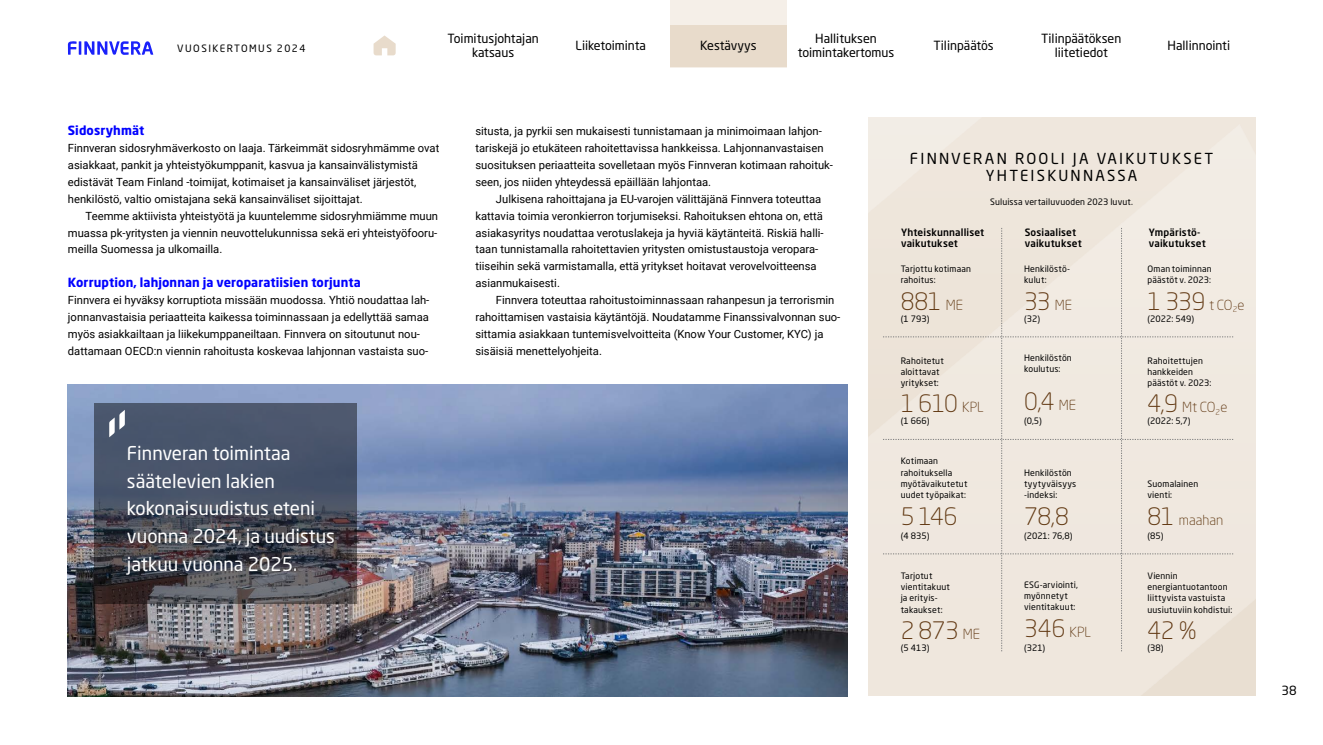
<style>
.page{position:relative;width:1323px;height:745px;background:#fff}
.page>*{position:absolute;margin:0;border:0;box-sizing:border-box;transform-origin:0 0}
.t1{font:300 23.75px "Neo Sans Std";letter-spacing:-.02em;color:#613812}
.t2{font:18.75px/27.5px "Neo Sans Std";color:#fff}
.t3{font:15px/17.5px "Neo Sans Std";letter-spacing:.15em;color:#000;text-align:center}
.t4{font:300 13.75px "Neo Sans Std";color:#613812}
.t5{font:12.5px/13.8px "Neo Sans Std";color:#000;text-align:center}
.t6{font:700 12.5px "Neo Sans Std";letter-spacing:.01em;color:#00f}
.t7{font:11.25px/16.9px "Roboto";color:#000}
.t8{font:500 10px/11.2px "Neo Sans Std";letter-spacing:.015em;color:#000}
.t9{font:10px "Neo Sans Std";letter-spacing:.15em;color:#000}
.t10{font:8.75px/11.2px "Neo Sans Std";letter-spacing:.015em;color:#000}
.s1{font-size:13.75px}
.s2{font-size:23.75px}
</style>
<div class="page">
<img style="left:68px;top:384px;width:779px;height:311px">
<svg style="left:94px;top:403px;width:263px;height:199px;fill:#495469"></svg>
<svg style="left:109px;top:409px;width:16px;height:28px"></svg>
<div style="left:883px;top:228px;width:350px;height:423px;background:#efe8df"></div>
<div style="left:670px;top:0;width:117px;height:67px;background:#f5efe8"></div>
<div style="left:670px;top:25px;width:117px;height:42px;background:#e8dbcb"></div>
<svg style="left:68px;top:41px;width:85px;height:14px"></svg>
<svg style="left:374px;top:35px;width:22px;height:20px"></svg>
<p class="t9" style="left:177px;top:42px;width:130px">VUOSIKERTOMUS 2024</p>
<p class="t5" style="left:1041px;top:32px;width:82px">Tilinpäätöksen liitetiedot</p>
<p class="t5" style="left:447px;top:32px;width:93px">Toimitusjohtajan katsaus</p>
<p class="t5" style="left:576px;top:39px;width:72px">Liiketoiminta</p>
<p class="t5" style="left:700px;top:39px;width:58px">Kestävyys</p>
<p class="t5" style="left:933px;top:39px;width:62px">Tilinpäätös</p>
<p class="t5" style="left:1167px;top:39px;width:64px">Hallinnointi</p>
<p class="t5" style="left:798px;top:32px;width:98px">Hallituksen toimintakertomus</p>
<p class="t6" style="left:68px;top:122px;width:78px">Sidosryhmät</p>
<p class="t7" style="left:68px;top:139px;width:373px">Finnveran sidosryhmäverkosto on laaja. Tärkeimmät sidosryhmämme ovat asiakkaat, pankit ja yhteistyökumppanit, kasvua ja kansainvälistymistä edistävät Team Finland -toimijat, kotimaiset ja kansainväliset järjestöt, henkilöstö, valtio omistajana sekä kansainväliset sijoittajat.</p>
<p class="t7" style="left:68px;top:207px;width:372px;text-align:justify;text-indent:18px">Teemme aktiivista yhteistyötä ja kuuntelemme sidosryhmiämme muun muassa pk-yritysten ja viennin neuvottelukunnissa sekä eri yhteistyöfooru&shy;meilla Suomessa ja ulkomailla.</p>
<p class="t6" style="left:68px;top:274px;width:294px">Korruption, lahjonnan ja veroparatiisien torjunta</p>
<p class="t7" style="left:68px;top:291px;width:363px">Finnvera ei hyväksy korruptiota missään muodossa. Yhtiö noudattaa lah&shy;jonnanvastaisia periaatteita kaikessa toiminnassaan ja edellyttää samaa myös asiakkailtaan ja liikekumppaneiltaan. Finnvera on sitoutunut nou&shy;dattamaan OECD:n viennin rahoitusta koskevaa lahjonnan vastaista suo-</p>
<h2 class="t2" style="left:127px;top:439px;width:210px">Finnveran toimintaa säätelevien lakien kokonaisuudistus eteni vuonna 2024, ja uudistus jatkuu vuonna 2025.</h2>
<p class="t7" style="left:475px;top:122px;width:359px">situsta, ja pyrkii sen mukaisesti tunnistamaan ja minimoimaan lahjon&shy;tariskejä jo etukäteen rahoitettavissa hankkeissa. Lahjonnanvastaisen suosituksen periaatteita sovelletaan myös Finnveran kotimaan rahoituk&shy;seen, jos niiden yhteydessä epäillään lahjontaa.</p>
<p class="t7" style="left:475px;top:190px;width:350px;text-indent:21px">Julkisena rahoittajana ja EU-varojen välittäjänä Finnvera toteuttaa kattavia toimia veronkierron torjumiseksi. Rahoituksen ehtona on, että asiakasyritys noudattaa verotuslakeja ja hyviä käytänteitä. Riskiä halli&shy;taan tunnistamalla rahoitettavien yritysten omistustaustoja veropara&shy;tiiseihin sekä varmistamalla, että yritykset hoitavat verovelvoitteensa asianmukaisesti.</p>
<p class="t7" style="left:475px;top:291px;width:366px;text-indent:21px">Finnvera toteuttaa rahoitustoiminnassaan rahanpesun ja terrorismin rahoittamisen vastaisia käytäntöjä. Noudatamme Finanssivalvonnan suo&shy;sittamia asiakkaan tuntemisvelvoitteita (Know Your Customer, KYC) ja sisäisiä menettelyohjeita.</p>
<h3 class="t3" style="left:910px;top:149px;width:305px">FINNVERAN ROOLI JA VAIKUTUKSET<br>YHTEISKUNNASSA</h3>
<p class="t10" style="left:990px;top:196px;width:145px">Suluissa vertailuvuoden 2023 luvut.</p>
<p class="t8" style="left:901px;top:226px;width:85px">Yhteiskunnalliset vaikutukset</p>
<p class="t8" style="left:1025px;top:226px;width:58px">Sosiaaliset vaikutukset</p>
<p class="t8" style="left:1149px;top:226px;width:58px">Ympäristö&shy;vaikutukset</p>
<p class="t10" style="left:901px;top:263px;width:72px">Tarjottu kotimaan rahoitus:</p>
<h1 class="t1" style="left:901px;top:286px;width:64px">881 <span class="s1">ME</span></h1>
<p class="t10" style="left:901px;top:312px;width:30px">(1 793)</p>
<p class="t10" style="left:901px;top:354px;width:45px">Rahoitetut aloittavat yritykset:</p>
<h1 class="t1" style="left:901px;top:389px;width:85px">1 610 <span class="s1">KPL</span></h1>
<p class="t10" style="left:901px;top:415px;width:30px">(1 666)</p>
<p class="t10" style="left:901px;top:455px;width:68px">Kotimaan rahoituksella myötävaikutetut uudet työpaikat:</p>
<h1 class="t1" style="left:901px;top:501px;width:58px">5 146</h1>
<p class="t10" style="left:901px;top:529px;width:30px">(4 835)</p>
<p class="t10" style="left:901px;top:569px;width:51px">Tarjotut vientitakuut ja erityis&shy;takaukset:</p>
<h1 class="t1" style="left:901px;top:615px;width:81px">2 873 <span class="s1">ME</span></h1>
<p class="t10" style="left:901px;top:641px;width:30px">(5 413)</p>
<p class="t10" style="left:1024px;top:263px;width:47px">Henkilöstö&shy;kulut:</p>
<h1 class="t1" style="left:1024px;top:286px;width:49px">33 <span class="s1">ME</span></h1>
<p class="t10" style="left:1024px;top:312px;width:17px">(32)</p>
<p class="t10" style="left:1024px;top:352px;width:49px">Henkilöstön koulutus:</p>
<h1 class="t1" style="left:1024px;top:387px;width:53px">0,4 <span class="s1">ME</span></h1>
<p class="t10" style="left:1024px;top:415px;width:19px">(0,5)</p>
<p class="t10" style="left:1024px;top:466px;width:54px">Henkilöstön tyytyväisyys -indeksi:</p>
<h1 class="t1" style="left:1024px;top:501px;width:46px">78,8</h1>
<p class="t10" style="left:1024px;top:529px;width:50px">(2021: 76,8)</p>
<p class="t10" style="left:1024px;top:578px;width:55px">ESG-arviointi, myönnetyt vientitakuut:</p>
<h1 class="t1" style="left:1024px;top:613px;width:69px">346 <span class="s1">KPL</span></h1>
<p class="t10" style="left:1024px;top:641px;width:23px">(321)</p>
<p class="t10" style="left:1147px;top:263px;width:66px">Oman toiminnan päästöt v. 2023:</p>
<h1 class="t1" style="left:1147px;top:286px;width:99px">1 339 <span class="s1">t CO</span><sub>2</sub><span class="s1">e</span></h1>
<p class="t10" style="left:1147px;top:312px;width:48px">(2022: 549)</p>
<p class="t10" style="left:1147px;top:354px;width:65px">Rahoitettujen hankkeiden päästöt v. 2023:</p>
<p class="t4" style="left:1147px;top:399px;width:81px"><span class="s2">4,9</span> Mt CO<sub>2</sub>e</p>
<p class="t10" style="left:1147px;top:415px;width:45px">(2022: 5,7)</p>
<p class="t10" style="left:1147px;top:477px;width:52px">Suomalainen vienti:</p>
<p class="t4" style="left:1147px;top:511px;width:77px"><span class="s2">81</span> maahan</p>
<p class="t10" style="left:1147px;top:529px;width:17px">(85)</p>
<p class="t10" style="left:1147px;top:569px;width:86px">Viennin energiantuotantoon liittyvista vastuista uusiutuviin kohdistui:</p>
<h1 class="t1" style="left:1147px;top:615px;width:51px">42 %</h1>
<p class="t10" style="left:1147px;top:641px;width:17px">(38)</p>
<p class="t5" style="left:1281px;top:683px;width:17px">38</p>
</div>
